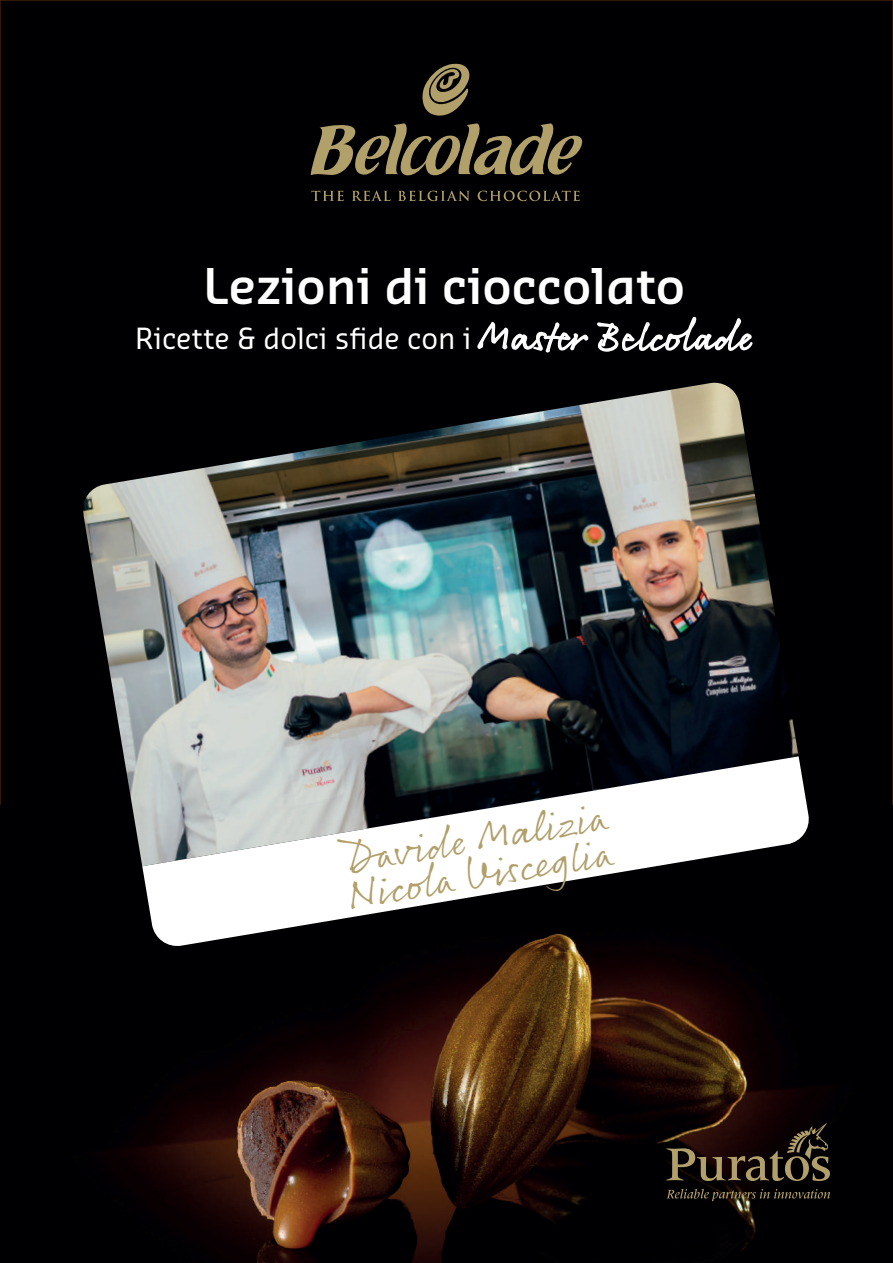
<style>
.page{position:relative;width:893px;height:1263px;background:#000002}
.page>*{position:absolute;margin:0;border:0;box-sizing:border-box;transform-origin:0 0}
.t1{font:600 48px "Sansa Pro";color:#fff}
.t2{font:42px/35.8px "Rollerscript Smooth";color:#b2a06b}
.t3{font:28.5px "Sansa Pro";color:#fff}
.s1{font-family:"Rollerscript Smooth";font-size:40.5px}
</style>
<div class="page">
<img style="left:110px;top:948px;width:710px;height:315px">
<svg style="left:310px;top:64px;width:273px;height:112px"></svg>
<svg style="left:311px;top:191px;width:33px;height:10px"></svg>
<svg style="left:352px;top:190px;width:39px;height:11px"></svg>
<svg style="left:398px;top:190px;width:72px;height:11px"></svg>
<svg style="left:478px;top:190px;width:102px;height:11px"></svg>
<svg style="left:666px;top:1123px;width:164px;height:58px"></svg>
<svg style="left:666px;top:1189px;width:164px;height:12px"></svg>
<img style="left:83px;top:383px;width:715px;height:481px">
<svg style="left:142px;top:756px;width:667px;height:192px"></svg>
<h1 class="t1" style="left:203px;top:254px;width:483px">Lezioni di cioccolato</h1>
<p class="t3" style="left:135px;top:320px;width:620px">Ricette &amp; dolci sfide con i <span class="s1">Master Belcolade</span></p>
<h2 class="t2" style="left:340px;top:839px;width:273px;rotate:-9deg">Davi de Mal izia<br>Nicol a Vis ce glia</h2>
</div>
